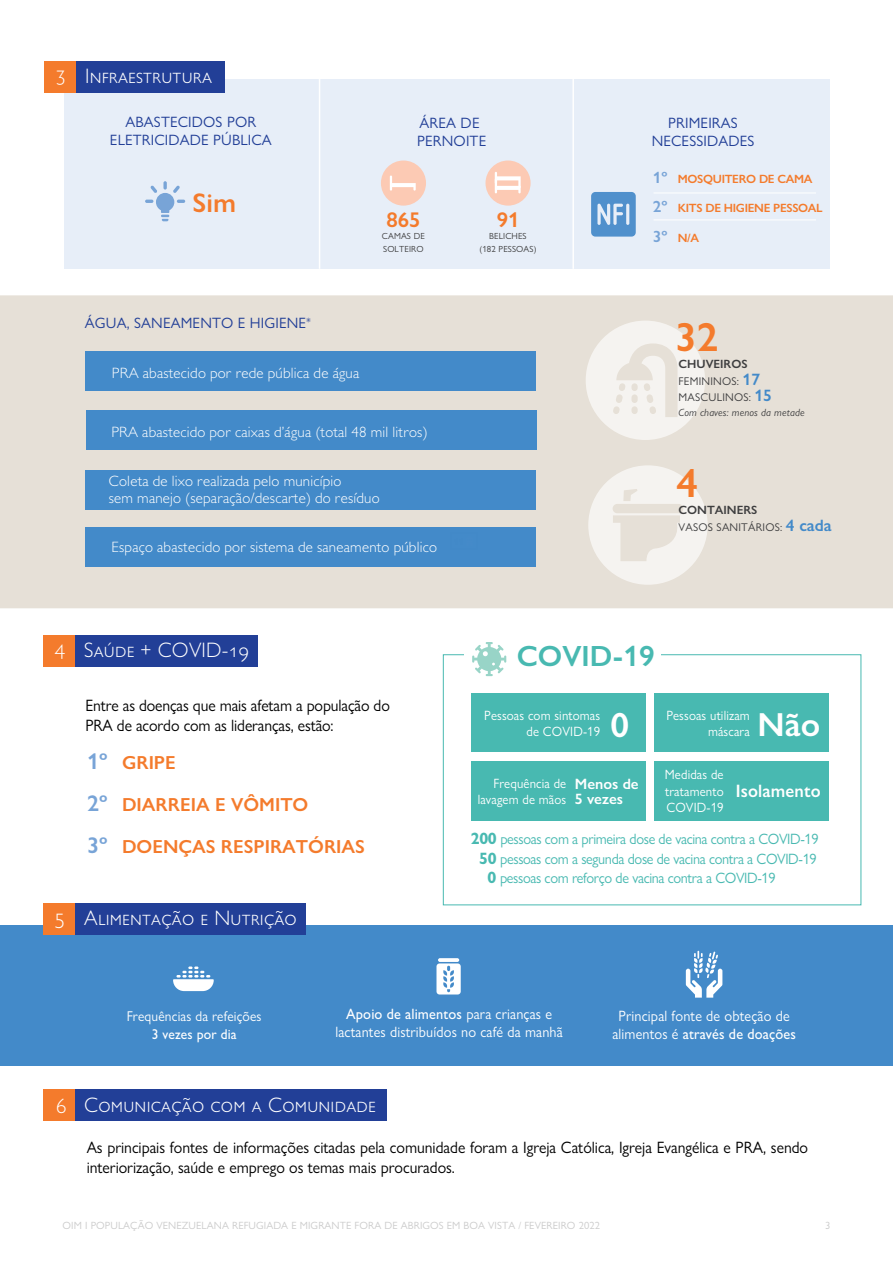
<style>
.page{position:relative;width:893px;height:1263px;background:#fff}
.page>*{position:absolute;margin:0;border:0;box-sizing:border-box;transform-origin:0 0}
.t1{font:600 40.65px "Gill Sans Nova";color:#f47b2c}
.t2{font:600 35.1px "Gill Sans Nova";color:#fff}
.t3{font:600 33.45px "Gill Sans Nova";color:#fff}
.t4{font:600 29.25px "Gill Sans Nova";color:#48b9b1}
.t5{font:600 27px "Gill Sans Nova";color:#f47b2c}
.t6{font:600 21.3px "Gill Sans Nova";color:#f47b2c}
.t7{font:300 21px "Gill Sans Nova";letter-spacing:.01em;color:#fff}
.t8{font:600 18.9px "Gill Sans Nova";color:#f47b2c}
.t9{font:600 18px "Gill Sans Nova";letter-spacing:.01em;color:#fff;scale:.95 1}
.t10{font:16.5px/19.5px "Gill Sans Nova";color:#000001;scale:.95 1}
.t11{font:300 15px/16.5px "Gill Sans";letter-spacing:.015em;color:#fff}
.t12{font:15px "Gill Sans Nova";letter-spacing:-.025em;color:#48b9b1;scale:.95 1}
.t13{font:15px/18px "Gill Sans Nova";letter-spacing:.01em;color:#fff;text-align:center;scale:.95 1}
.t14{font:15px/18px "Gill Sans Nova";letter-spacing:.01em;color:#223f97;text-align:center}
.t15{font:600 15px/14.9px "Gill Sans Nova";color:#fff}
.t16{font:14.25px "Gill Sans Nova";letter-spacing:.01em;color:#fff;scale:.95 1}
.t17{font:500 14.25px "Gill Sans Nova";letter-spacing:.01em;color:#fff;scale:.95 1}
.t18{font:13.5px/16.5px "Gill Sans Nova";letter-spacing:.01em;color:#fff;text-align:right;scale:.95 1}
.t19{font:600 12px "Gill Sans Nova";letter-spacing:-.025em;color:#f47b2c}
.t20{font:600 12px "Gill Sans Nova";color:#3e3e3f}
.t21{font:11.25px/16.5px "Gill Sans Nova";letter-spacing:.02em;color:#3e3e3f}
.t22{font:10.5px "Gill Sans Nova";letter-spacing:.01em;color:#cbcbcb}
.t23{font:italic 10.5px "Gill Sans Nova";letter-spacing:.015em;color:#3e3e3f}
.t24{font:8.85px/13.2px "Gill Sans Nova";letter-spacing:.015em;color:#3e3e3f;text-align:center}
.s1{font-size:22.65px;color:#78a4d7}
.s2{font-size:16.2px;color:#78a4d7}
.s3{font-weight:600;font-size:16.5px;color:#438ac9}
.s4{font-weight:700;font-size:16.5px}
.s5{font-weight:500}
</style>
<div class="page">
<div style="left:0;top:295px;width:893px;height:314px;background:#e6e0d7"></div>
<svg style="left:586px;top:321px;width:119px;height:119px"></svg>
<svg style="left:588px;top:465px;width:120px;height:120px"></svg>
<div style="left:86px;top:351px;width:450px;height:39px;background:#438ac9"></div>
<div style="left:86px;top:470px;width:450px;height:39px;background:#438ac9"></div>
<div style="left:86px;top:528px;width:450px;height:39px;background:#438ac9"></div>
<div style="left:86px;top:410px;width:450px;height:39px;background:#438ac9"></div>
<div style="left:64px;top:79px;width:766px;height:189px;background:#e7eef8"></div>
<hr style="left:319px;top:79px;width:1px;height:190px;background:#fff">
<hr style="left:572px;top:78px;width:2px;height:191px;background:#fff">
<div style="left:76px;top:61px;width:149px;height:32px;background:#223f97"></div>
<div style="left:44px;top:61px;width:32px;height:32px;background:#f47b2c"></div>
<div style="left:485px;top:161px;width:46px;height:45px;background:#fccab4;border-radius:50%"></div>
<div style="left:381px;top:161px;width:45px;height:45px;background:#fccab4;border-radius:50%"></div>
<svg style="left:591px;top:192px;width:45px;height:45px;background:#6da2d4"></svg>
<hr style="left:653px;top:193px;width:163px;height:1px;background:#fff">
<hr style="left:653px;top:219px;width:163px;height:1px;background:#fff">
<svg style="left:390px;top:175px;width:26px;height:16px"></svg>
<svg style="left:495px;top:172px;width:26px;height:21px"></svg>
<svg style="left:145px;top:181px;width:40px;height:40px"></svg>
<svg style="left:443px;top:654px;width:419px;height:252px"></svg>
<div style="left:464px;top:637px;width:196px;height:45px;background:#fff"></div>
<div style="left:76px;top:635px;width:182px;height:31px;background:#223f97"></div>
<div style="left:43px;top:635px;width:32px;height:31px;background:#f47b2c"></div>
<div style="left:471px;top:693px;width:174px;height:59px;background:#48b9b1"></div>
<div style="left:654px;top:693px;width:175px;height:59px;background:#48b9b1"></div>
<div style="left:0;top:925px;width:893px;height:141px;background:#438ac9"></div>
<svg style="left:686px;top:951px;width:36px;height:47px"></svg>
<svg style="left:173px;top:966px;width:41px;height:25px"></svg>
<div style="left:76px;top:902px;width:230px;height:32px;background:#223f97"></div>
<div style="left:43px;top:902px;width:32px;height:32px;background:#f47b2c"></div>
<div style="left:76px;top:1089px;width:311px;height:32px;background:#223f97"></div>
<div style="left:43px;top:1089px;width:32px;height:32px;background:#f47b2c"></div>
<svg style="left:436px;top:963px;width:25px;height:31px"></svg>
<svg style="left:438px;top:958px;width:21px;height:4px"></svg>
<div style="left:471px;top:761px;width:174px;height:60px;background:#48b9b1"></div>
<div style="left:654px;top:761px;width:175px;height:60px;background:#48b9b1"></div>
<svg style="left:472px;top:642px;width:34px;height:34px"></svg>
<p class="t7" style="left:55px;top:63px;width:158px">3 Infraestrutura</p>
<p class="t14" style="left:110px;top:113px;width:163px">ABASTECIDOS POR<br>ELETRICIDADE PÚBLICA</p>
<p class="t14" style="left:652px;top:114px;width:104px">PRIMEIRAS<br>NECESSIDADES</p>
<p class="t14" style="left:417px;top:113px;width:70px;text-align:left">ÁREA DE<br>PERNOITE</p>
<h3 class="t5" style="left:193px;top:186px;width:45px">Sim</h3>
<p class="t6" style="left:386px;top:207px;width:36px">865</p>
<p class="t24" style="left:382px;top:229px;width:45px;text-align:left">CAMAS DE<br>SOLTEIRO</p>
<p class="t14" style="left:85px;top:314px;width:228px">ÁGUA, SANEAMENTO E HIGIENE<sup>*</sup></p>
<p class="t11" style="left:112px;top:364px;width:249px">PRA abastecido por rede pública de água</p>
<p class="t11" style="left:111px;top:424px;width:318px">PRA abastecido por caixas d’água (total 48 mil litros)</p>
<p class="t11" style="left:109px;top:472px;width:272px">Coleta de lixo realizada pelo município<br>sem manejo (separação/descarte) do resíduo</p>
<p class="t11" style="left:112px;top:538px;width:327px">Espaço abastecido por sistema de saneamento público</p>
<p class="t7" style="left:55px;top:637px;width:196px">4 Saúde + COVID-19</p>
<p class="t10" style="left:85px;top:696px;width:322px">Entre as doenças que mais afetam a população do<br>PRA de acordo com as lideranças, estão:</p>
<p class="t8" style="left:87px;top:751px;width:90px"><span class="s1">1º</span> GRIPE</p>
<p class="t8" style="left:87px;top:793px;width:223px"><span class="s1">2º</span> DIARREIA E VÔMITO</p>
<p class="t8" style="left:87px;top:835px;width:279px"><span class="s1">3º</span> DOENÇAS RESPIRATÓRIAS</p>
<p class="t7" style="left:55px;top:905px;width:244px">5 Alimentação e Nutrição</p>
<p class="t6" style="left:497px;top:207px;width:24px">91</p>
<p class="t24" style="left:479px;top:229px;width:59px">BELICHES<br>(182 PESSOAS)</p>
<p class="t19" style="left:653px;top:171px;width:161px"><span class="s2">1º</span> MOSQUITERO DE CAMA</p>
<p class="t19" style="left:653px;top:201px;width:171px"><span class="s2">2º</span> KITS DE HIGIENE PESSOAL</p>
<p class="t19" style="left:653px;top:231px;width:48px"><span class="s2">3º</span> N/A</p>
<h1 class="t1" style="left:675px;top:312px;width:45px">32</h1>
<p class="t20" style="left:679px;top:357px;width:70px">CHUVEIROS</p>
<p class="t21" style="left:679px;top:373px;width:95px">FEMININOS: <span class="s3">17<br></span>MASCULINOS: <span class="s3">15</span></p>
<p class="t23" style="left:679px;top:406px;width:127px">Com chaves: menos da metade</p>
<h1 class="t1" style="left:677px;top:458px;width:23px">4</h1>
<p class="t20" style="left:679px;top:502px;width:80px">CONTAINERS</p>
<p class="t21" style="left:679px;top:518px;width:155px">VASOS SANITÁRIOS: <span class="s3">4 cada</span></p>
<h3 class="t4" style="left:517px;top:638px;width:139px">COVID-19</h3>
<p class="t18" style="left:484px;top:707px;width:124px">Pessoas com sintomas de COVID-19</p>
<h2 class="t2" style="left:610px;top:703px;width:20px">0</h2>
<p class="t18" style="left:666px;top:707px;width:89px">Pessoas utilizam máscara</p>
<h3 class="t3" style="left:758px;top:704px;width:64px">Não</h3>
<p class="t18" style="left:478px;top:775px;width:95px">Frequência de lavagem de mãos</p>
<p class="t15" style="left:575px;top:776px;width:65px">Menos de<br>5 vezes</p>
<p class="t18" style="left:665px;top:766px;width:63px;text-align:justify">Medidas de tratamento COVID-19</p>
<p class="t9" style="left:736px;top:780px;width:91px">Isolamento</p>
<p class="t12" style="left:471px;top:830px;width:367px"><span class="s4">200</span> pessoas com a primeira dose de vacina contra a COVID-19</p>
<p class="t12" style="left:479px;top:849px;width:357px"><span class="s4">50</span> pessoas com a segunda dose de vacina contra a COVID-19</p>
<p class="t12" style="left:488px;top:869px;width:304px"><span class="s4">0</span> pessoas com reforço de vacina contra a COVID-19</p>
<p class="t16" style="left:127px;top:1007px;width:143px">Frequências da refeições</p>
<p class="t17" style="left:152px;top:1025px;width:91px">3 vezes por dia</p>
<p class="t13" style="left:335px;top:1005px;width:241px"><span class="s5">Apoio de alimentos</span> para crianças e lactantes distribuídos no café da manhã</p>
<p class="t13" style="left:612px;top:1007px;width:195px">Principal fonte de obteção de alimentos é <span class="s5">através de doações</span></p>
<p class="t7" style="left:56px;top:1091px;width:321px">6 Comunicação com a Comunidade</p>
<p class="t10" style="left:87px;top:1138px;width:761px">As principais fontes de informações citadas pela comunidade foram a Igreja Católica, Igreja Evangélica e PRA, sendo interiorização, saúde e emprego os temas mais procurados.</p>
<p class="t22" style="left:63px;top:1219px;width:539px">OIM I POPULAÇÃO VENEZUELANA REFUGIADA E MIGRANTE FORA DE ABRIGOS EM BOA VISTA / FEVEREIRO 2022</p>
<p class="t22" style="left:825px;top:1219px;width:7px">3</p>
</div>
